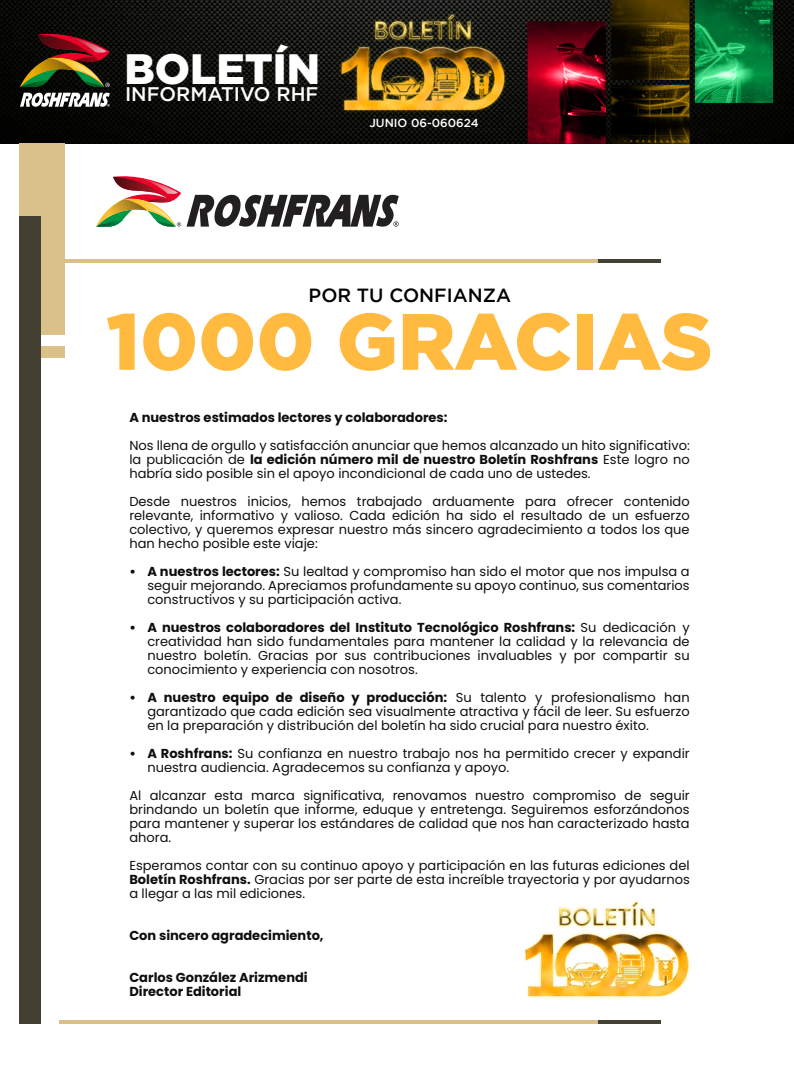
<style>
.page{position:relative;width:794px;height:1070px;background:#fff}
.page>*{position:absolute;margin:0;border:0;box-sizing:border-box;transform-origin:0 0}
.t1{font:900 79.7px "Gotham";color:#ffba3f}
.t2{font:900 42.5px "Gotham";color:#fff}
.t3{font:500 19.6px "Gotham";color:#fff}
.t4{font:500 19px "Gotham";color:#000}
.t5{font:13px/14px "Poppins";color:#0e0e0d;text-align:justify}
.t6{font:700 13px/14px "Poppins";color:#0e0e0d}
.t7{font:500 11.6px "Gotham";color:#fff}
.s1{font-weight:700}
</style>
<div class="page">
<img style="left:0;top:0;width:794px;height:144px">
<svg style="left:20px;top:32px;width:90px;height:55px;background:#4d2d16"></svg>
<svg style="left:20px;top:93px;width:90px;height:14px"></svg>
<img style="left:315px;top:2px;width:213px;height:121px">
<img style="left:528px;top:0;width:245px;height:144px">
<svg style="left:528px;top:21px;width:78px;height:123px;background:#650718"></svg>
<svg style="left:695px;top:0;width:78px;height:103px;background:#0f8a47"></svg>
<svg style="left:611px;top:0;width:78px;height:80px;background:#3c2c00"></svg>
<svg style="left:611px;top:85px;width:78px;height:59px;background:#241a00"></svg>
<div style="left:20px;top:143px;width:45px;height:192px;background:#dac089"></div>
<div style="left:20px;top:347px;width:45px;height:11px;background:#dac089"></div>
<div style="left:20px;top:216px;width:21px;height:808px;background:#433f33"></div>
<hr style="left:59px;top:259px;width:602px;height:4px;background:#dac089">
<hr style="left:598px;top:259px;width:63px;height:4px;background:#433f33">
<hr style="left:59px;top:1020px;width:602px;height:4px;background:#dac089">
<hr style="left:598px;top:1020px;width:63px;height:4px;background:#433f33">
<svg style="left:96px;top:176px;width:303px;height:51px"></svg>
<img style="left:524px;top:901px;width:166px;height:97px">
<h2 class="t2" style="left:125px;top:44px;width:197px">BOLETÍN</h2>
<h3 class="t3" style="left:125px;top:83px;width:195px">INFORMATIVO RHF</h3>
<p class="t7" style="left:369px;top:116px;width:111px">JUNIO 06-060624</p>
<h3 class="t4" style="left:309px;top:284px;width:204px">POR TU CONFIANZA</h3>
<h1 class="t1" style="left:106px;top:295px;width:608px">1000 GRACIAS</h1>
<p class="t6" style="left:129px;top:410px;width:320px">A nuestros estimados lectores y colaboradores:</p>
<p class="t5" style="left:129px;top:438px;width:562px">Nos llena de orgullo y satisfacción anunciar que hemos alcanzado un hito significativo: la publicación de <span class="s1">la edición número mil de nuestro Boletín Roshfrans</span> Este logro no habría sido posible sin el apoyo incondicional de cada uno de ustedes.</p>
<p class="t5" style="left:129px;top:494px;width:562px">Desde nuestros inicios, hemos trabajado arduamente para ofrecer contenido relevante, informativo y valioso. Cada edición ha sido el resultado de un esfuerzo colectivo, y queremos expresar nuestro más sincero agradecimiento a todos los que han hecho posible este viaje:</p>
<p class="t5" style="left:147px;top:564px;width:544px;text-indent:-18px"><span class="s1">• A nuestros lectores:</span> Su lealtad y compromiso han sido el motor que nos impulsa a seguir mejorando. Apreciamos profundamente su apoyo continuo, sus comentarios constructivos y su participación activa.</p>
<p class="t5" style="left:147px;top:620px;width:544px;text-indent:-18px"><span class="s1">• A nuestros colaboradores del Instituto Tecnológico Roshfrans:</span> Su dedicación y creatividad han sido fundamentales para mantener la calidad y la relevancia de nuestro boletín. Gracias por sus contribuciones invaluables y por compartir su conocimiento y experiencia con nosotros.</p>
<p class="t5" style="left:147px;top:690px;width:544px;text-indent:-18px"><span class="s1">• A nuestro equipo de diseño y producción:</span> Su talento y profesionalismo han garantizado que cada edición sea visualmente atractiva y fácil de leer. Su esfuerzo en la preparación y distribución del boletín ha sido crucial para nuestro éxito.</p>
<p class="t5" style="left:147px;top:746px;width:544px;text-indent:-18px"><span class="s1">• A Roshfrans:</span> Su confianza en nuestro trabajo nos ha permitido crecer y expandir nuestra audiencia. Agradecemos su confianza y apoyo.</p>
<p class="t5" style="left:129px;top:788px;width:562px">Al alcanzar esta marca significativa, renovamos nuestro compromiso de seguir brindando un boletín que informe, eduque y entretenga. Seguiremos esforzándonos para mantener y superar los estándares de calidad que nos han caracterizado hasta ahora.</p>
<p class="t5" style="left:129px;top:858px;width:562px">Esperamos contar con su continuo apoyo y participación en las futuras ediciones del <span class="s1">Boletín Roshfrans.</span> Gracias por ser parte de esta increíble trayectoria y por ayudarnos a llegar a las mil ediciones.</p>
<p class="t6" style="left:129px;top:928px;width:196px">Con sincero agradecimiento,</p>
<p class="t6" style="left:129px;top:970px;width:180px">Carlos González Arizmendi<br>Director Editorial</p>
</div>
